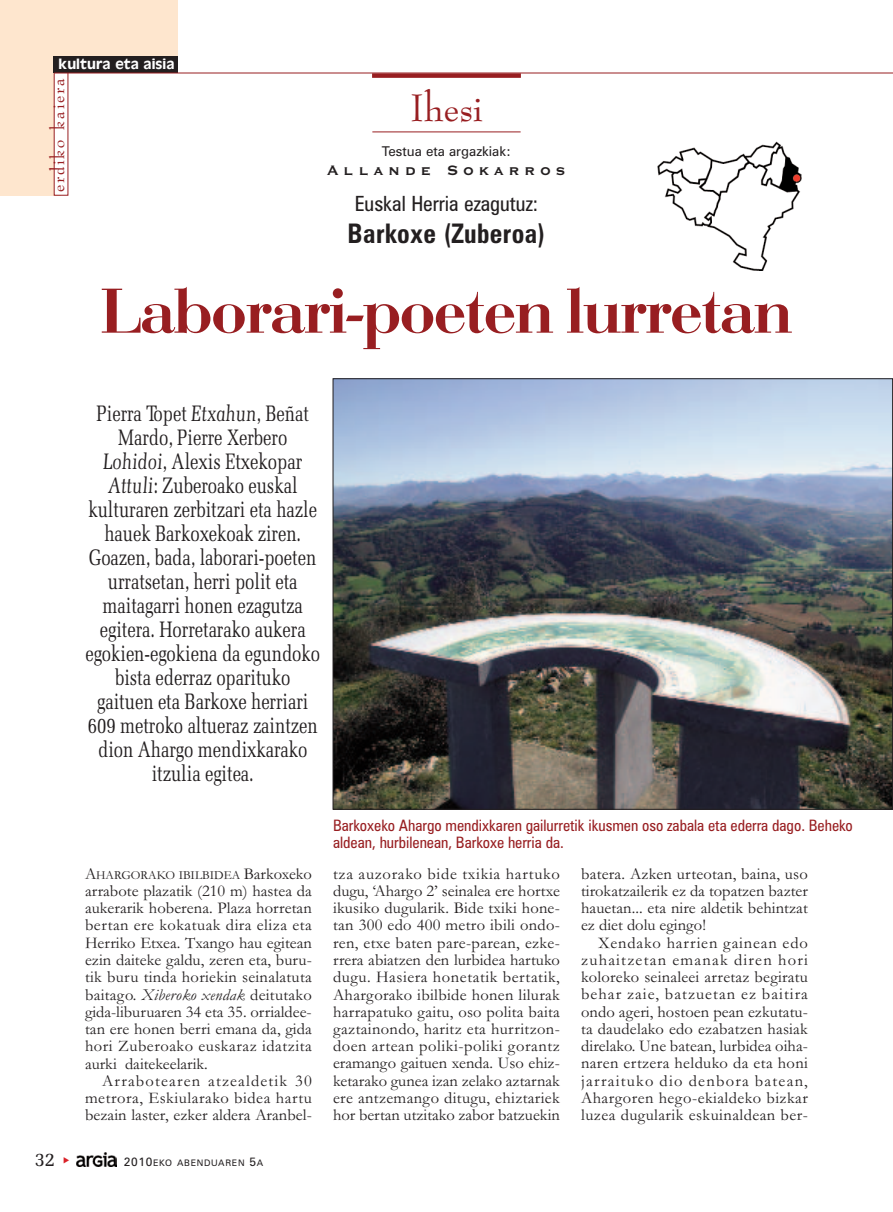
<style>
.page{position:relative;width:893px;height:1212px;background:#fff}
.page>*{position:absolute;margin:0;border:0;box-sizing:border-box;transform-origin:0 0}
.t1{font:66px "Bodoni";letter-spacing:-.015em;color:#981e21}
.t2{font:45px "Bernadette";color:#981e21}
.t3{font:700 condensed 27px "Zurich BT";letter-spacing:.015em;color:#231f20;scale:.95 1}
.t4{font:22.5px/24px "Memoir Condensed";letter-spacing:-.01em;color:#231f20;text-align:center}
.t5{font:condensed 21px "Zurich BT";color:#231f20}
.t6{font:21px "Bernadette";letter-spacing:.09em;color:#981e21}
.t7{font:19.5px "Memoir";color:#231f20}
.t8{font:700 18px "Copperplate Gothic BT";letter-spacing:.255em;color:#231f20}
.t9{font:16.5px/17.2px "Garamond";letter-spacing:.005em;color:#231f20;text-align:justify}
.t10{font:condensed 15.75px/17.2px "Zurich BT";color:#981e21}
.t11{font:15px "Antique Olive";letter-spacing:.005em;color:#fff}
.t12{font:13.5px "Zurich BT";color:#231f20}
.t13{font:12.3px "Garamond";color:#231f20}
.t14{font:9px "Zurich BT";letter-spacing:.075em;color:#231f20}
.s1{font-style:italic}
.s2{font-size:16.5px}
.s3{font-size:12px}
</style>
<div class="page">
<img style="left:76px;top:1152px;width:40px;height:14px">
<div style="left:0;top:0;width:178px;height:59px;background:#fee6ce"></div>
<div style="left:0;top:0;width:61px;height:196px;background:#fee6ce"></div>
<div style="left:54px;top:73px;width:14px;height:122px;background:#fff"></div>
<div style="left:54px;top:57px;width:124px;height:16px;background:#231f20"></div>
<hr style="left:54px;top:73px;width:839px;height:1px;background:#981e21">
<hr style="left:372px;top:132px;width:149px;height:1px;background:#981e21">
<div style="left:372px;top:73px;width:149px;height:5px;background:#981e21"></div>
<img style="left:657px;top:141px;width:144px;height:129px">
<img style="left:335px;top:380px;width:556px;height:428px">
<p class="t11" style="left:59px;top:55px;width:117px">kultura eta aisia</p>
<p class="t6" style="left:47px;top:192px;width:116px;rotate:-90deg">erdiko kaiera</p>
<h2 class="t2" style="left:410px;top:83px;width:74px">Ihesi</h2>
<p class="t12" style="left:382px;top:143px;width:131px">Testua eta argazkiak:</p>
<p class="t8" style="left:327px;top:159px;width:240px">Allande Sokarros</p>
<p class="t5" style="left:355px;top:191px;width:185px">Euskal Herria ezagutuz:</p>
<h3 class="t3" style="left:348px;top:218px;width:210px">Barkoxe (Zuberoa)</h3>
<h1 class="t1" style="left:100px;top:272px;width:694px">Laborari-poeten lurretan</h1>
<p class="t4" style="left:85px;top:402px;width:236px">Pierra Topet <span class="s1">Etxahun</span>, Beñat<br>Mardo, Pierre Xerbero<br><span class="s1">Lohidoi</span>, Alexis Etxekopar<br><span class="s1">Attuli</span>: Zuberoako euskal kulturaren zerbitzari eta hazle hauek Barkoxekoak ziren.<br>Goazen, bada, laborari-poeten urratsetan, herri polit eta maitagarri honen ezagutza egitera. Horretarako aukera egokien-egokiena da egundoko bista ederraz oparituko gaituen eta Barkoxe herriari<br>609 metroko altueraz zaintzen dion Ahargo mendixkarako itzulia egitea.</p>
<p class="t13" style="left:85px;top:867px;width:228px"><span class="s2">A</span>HARGORAKO IBILBIDEA <span class="s2">Barkoxeko</span></p>
<p class="t9" style="left:85px;top:881px;width:228px">arrabote plazatik (210 m) hastea da aukerarik hoberena. Plaza horretan bertan ere kokatuak dira eliza eta Herriko Etxea. Txango hau egitean ezin daiteke galdu, zeren eta, buru&shy;tik buru tinda horiekin seinalatuta baitago. <span class="s1">Xiberoko xendak</span> deitutako gida-liburuaren 34 eta 35. orrialdee&shy;tan ere honen berri emana da, gida hori Zuberoako euskaraz idatzita aurki daitekeelarik.</p>
<p class="t9" style="left:85px;top:1071px;width:228px;text-indent:17px">Arrabotearen atzealdetik 30 metrora, Eskiularako bidea hartu bezain laster, ezker aldera Aranbel-</p>
<p class="t7" style="left:35px;top:1148px;width:22px">32</p>
<p class="t14" style="left:124px;top:1158px;width:141px"><span class="s3">2010</span>EKO ABENDUAREN <span class="s3">5</span>A</p>
<p class="t10" style="left:333px;top:817px;width:521px">Barkoxeko Ahargo mendixkaren gailurretik ikusmen oso zabala eta ederra dago. Beheko aldean, hurbilenean, Barkoxe herria da.</p>
<p class="t9" style="left:333px;top:864px;width:228px">tza auzorako bide txikia hartuko dugu, ‘Ahargo 2’ seinalea ere hortxe ikusiko dugularik. Bide txiki hone&shy;tan 300 edo 400 metro ibili ondo&shy;ren, etxe baten pare-parean, ezke&shy;rrera abiatzen den lurbidea hartuko dugu. Hasiera honetatik bertatik, Ahargorako ibilbide honen lilurak harrapatuko gaitu, oso polita baita gaztainondo, haritz eta hurritzon&shy;doen artean poliki-poliki gorantz eramango gaituen xenda. Uso ehiz&shy;ketarako gunea izan zelako aztarnak ere antzemango ditugu, ehiztariek hor bertan utzitako zabor batzuekin</p>
<p class="t9" style="left:581px;top:864px;width:228px">batera. Azken urteotan, baina, uso tirokatzailerik ez da topatzen bazter hauetan... eta nire aldetik behintzat ez diet dolu egingo!</p>
<p class="t9" style="left:581px;top:933px;width:228px;text-indent:17px">Xendako harrien gainean edo zuhaitzetan emanak diren hori koloreko seinaleei arretaz begiratu behar zaie, batzuetan ez baitira ondo ageri, hostoen pean ezkutatu&shy;ta daudelako edo ezabatzen hasiak direlako. Une batean, lurbidea oiha&shy;naren ertzera helduko da eta honi jarraituko dio denbora batean, Ahargoren hego-ekialdeko bizkar luzea dugularik eskuinaldean ber-</p>
</div>
